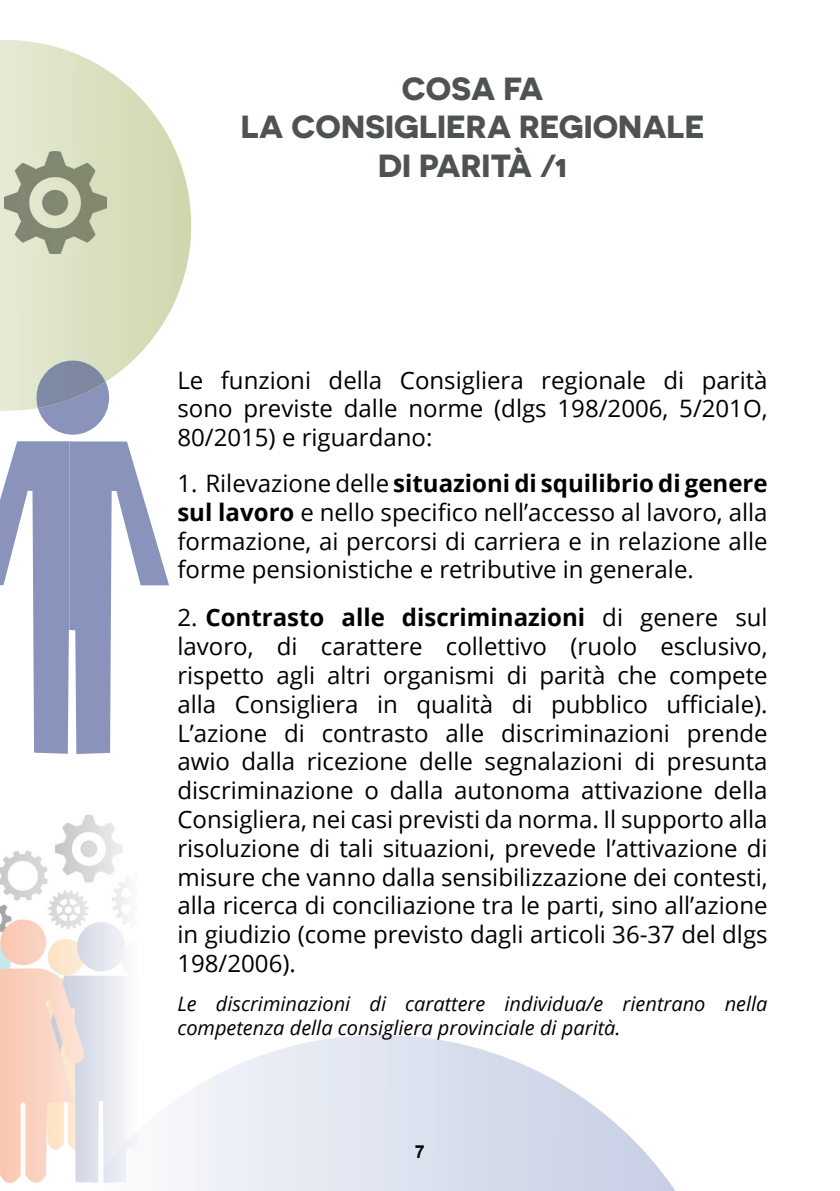
<style>
.page{position:relative;width:840px;height:1191px;background:#fff}
.page>*{position:absolute;margin:0;border:0;box-sizing:border-box;transform-origin:0 0}
.t1{font:700 32px/38.4px "Novecentosanswide";color:#4f5253;text-align:center}
.t2{font:24px/28.8px "Open Sans";color:#000001;text-align:justify}
.t3{font:italic 20px/24px "Open Sans";color:#000001}
.t4{font:700 18px "Arial";color:#000001}
.s1{font-weight:700}
</style>
<div class="page">
<img style="left:0;top:814px;width:130px;height:369px">
<svg style="left:86px;top:1035px;width:589px;height:156px"></svg>
<img style="left:86px;top:1079px;width:122px;height:112px">
<svg style="left:0;top:40px;width:191px;height:371px"></svg>
<img style="left:4px;top:151px;width:102px;height:102px">
<svg style="left:36px;top:360px;width:73px;height:75px;background:#9ca4ba"></svg>
<svg style="left:0;top:441px;width:169px;height:313px"></svg>
<h1 class="t1" style="left:241px;top:69px;width:465px">COSA FA<br>LA CONSIGLIERA REGIONALE<br>DI PARITÀ /1</h1>
<p class="t2" style="left:177px;top:365px;width:591px">Le funzioni della Consigliera regionale di parità sono previste dalle norme (dlgs 198/2006, 5/201O, 80/2015) e riguardano:</p>
<p class="t2" style="left:177px;top:468px;width:591px">1. Rilevazione delle <span class="s1">situazioni di squilibrio di genere sul lavoro</span> e nello specifico nell’accesso al lavoro, alla formazione, ai percorsi di carriera e in relazione alle forme pensionistiche e retributive in generale.</p>
<p class="t2" style="left:177px;top:602px;width:591px">2. <span class="s1">Contrasto alle discriminazioni</span> di genere sul lavoro, di carattere collettivo (ruolo esclusivo, rispetto agli altri organismi di parità che compete alla Consigliera in qualità di pubblico ufficiale).<br>L’azione di contrasto alle discriminazioni prende awio dalla ricezione delle segnalazioni di presunta discriminazione o dalla autonoma attivazione della Consigliera, nei casi previsti da norma. Il supporto alla risoluzione di tali situazioni, prevede l’attivazione di misure che vanno dalla sensibilizzazione dei contesti, alla ricerca di conciliazione tra le parti, sino all’azione in giudizio (come previsto dagli articoli 36-37 del dlgs 198/2006).</p>
<p class="t3" style="left:177px;top:991px;width:591px">Le discriminazioni di carattere individua/e rientrano nella competenza della consigliera provinciale di parità.</p>
<p class="t4" style="left:415px;top:1138px;width:12px">7</p>
</div>
